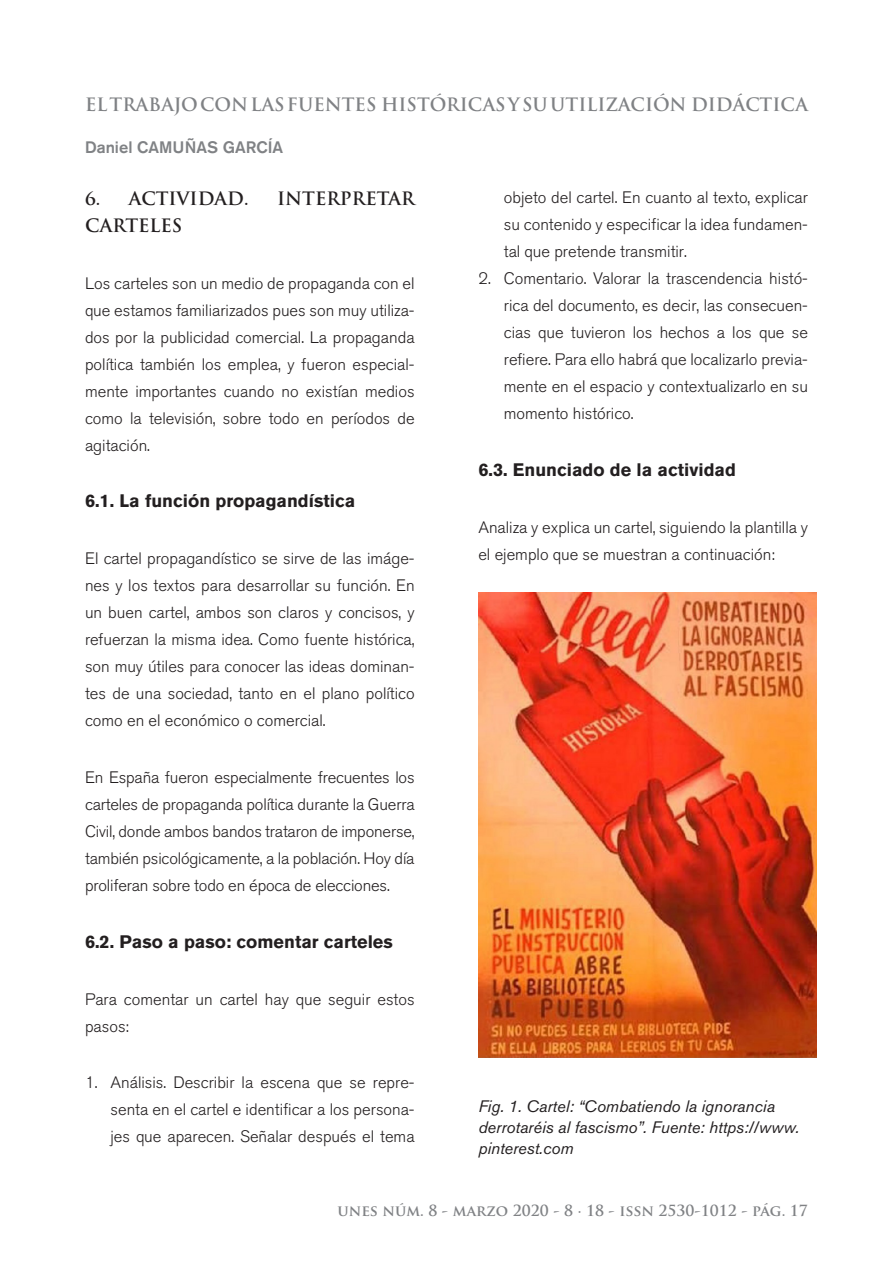
<style>
.page{position:relative;width:893px;height:1263px;background:#fff}
.page>*{position:absolute;margin:0;border:0;box-sizing:border-box;transform-origin:0 0}
.ladillo_2{font:700 18px "Akzidenz Grotesk BQ";color:#231f20}
.t1{font:700 18px "Trajan Pro";color:#808285}
.ladillo_1{font:700 18px "Trajan Pro";color:#231f20}
.cuerpo_de_texto{font:300 16.5px/27px "Akzidenz Grotesk BQ";color:#231f20;text-align:justify}
.pie{font:italic 16.5px/21px "Akzidenz Grotesk BQ";color:#231f20}
.t2{font:500 16.5px "Akzidenz Grotesk BQ";color:#808285}
.Título_H1{font:700 15px "Trajan Pro";color:#808285}
</style>
<div class="page">
<img style="left:478px;top:592px;width:338px;height:466px">
<p class="t1" style="left:85px;top:93px;width:724px">EL TRABAJO CON LAS FUENTES HISTÓRICAS Y SU UTILIZACIÓN DIDÁCTICA</p>
<p class="t2" style="left:85px;top:137px;width:200px">Daniel CAMUÑAS GARCÍA</p>
<p class="ladillo_1" style="left:85px;top:187px;width:165px">6. ACTIVIDAD.</p>
<p class="ladillo_1" style="left:277px;top:187px;width:139px">INTERPRETAR</p>
<p class="ladillo_1" style="left:85px;top:214px;width:96px">CARTELES</p>
<p class="cuerpo_de_texto" style="left:85px;top:270px;width:331px">Los carteles son un medio de propaganda con el que estamos familiarizados pues son muy utiliza&shy;dos por la publicidad comercial. La propaganda política también los emplea, y fueron especial&shy;mente importantes cuando no existían medios como la televisión, sobre todo en períodos de agitación.</p>
<p class="ladillo_2" style="left:85px;top:491px;width:272px">6.1. La función propagandística</p>
<p class="cuerpo_de_texto" style="left:85px;top:545px;width:331px">El cartel propagandístico se sirve de las imáge&shy;nes y los textos para desarrollar su función. En un buen cartel, ambos son claros y concisos, y refuerzan la misma idea. Como fuente histórica, son muy útiles para conocer las ideas dominan&shy;tes de una sociedad, tanto en el plano político como en el económico o comercial.</p>
<p class="cuerpo_de_texto" style="left:85px;top:764px;width:331px">En España fueron especialmente frecuentes los carteles de propaganda política durante la Guerra Civil, donde ambos bandos trataron de imponerse, también psicológicamente, a la población. Hoy día proliferan sobre todo en época de elecciones.</p>
<p class="ladillo_2" style="left:85px;top:931px;width:309px">6.2. Paso a paso: comentar carteles</p>
<p class="cuerpo_de_texto" style="left:85px;top:986px;width:331px">Para comentar un cartel hay que seguir estos pasos:</p>
<p class="cuerpo_de_texto" style="left:111px;top:1069px;width:306px;text-indent:-26px">1. Análisis. Describir la escena que se repre&shy;senta en el cartel e identificar a los persona&shy;jes que aparecen. Señalar después el tema</p>
<p class="cuerpo_de_texto" style="left:504px;top:184px;width:306px">objeto del cartel. En cuanto al texto, explicar su contenido y especificar la idea fundamen&shy;tal que pretende transmitir.</p>
<p class="cuerpo_de_texto" style="left:504px;top:265px;width:306px;text-indent:-26px">2. Comentario. Valorar la trascendencia histó&shy;rica del documento, es decir, las consecuen&shy;cias que tuvieron los hechos a los que se refiere. Para ello habrá que localizarlo previa&shy;mente en el espacio y contextualizarlo en su momento histórico.</p>
<p class="ladillo_2" style="left:478px;top:459px;width:259px">6.3. Enunciado de la actividad</p>
<p class="cuerpo_de_texto" style="left:478px;top:514px;width:331px">Analiza y explica un cartel, siguiendo la plantilla y el ejemplo que se muestran a continuación:</p>
<p class="pie" style="left:478px;top:1095px;width:322px">Fig. 1. Cartel: “Combatiendo la ignorancia derrotaréis al fascismo”. Fuente: https://www. pinterest.com</p>
<p class="Título_H1" style="left:338px;top:1201px;width:472px">unes núm. 8 - marzo 2020 - 8 · 18 - issn 2530-1012 - pág. 17</p>
</div>
